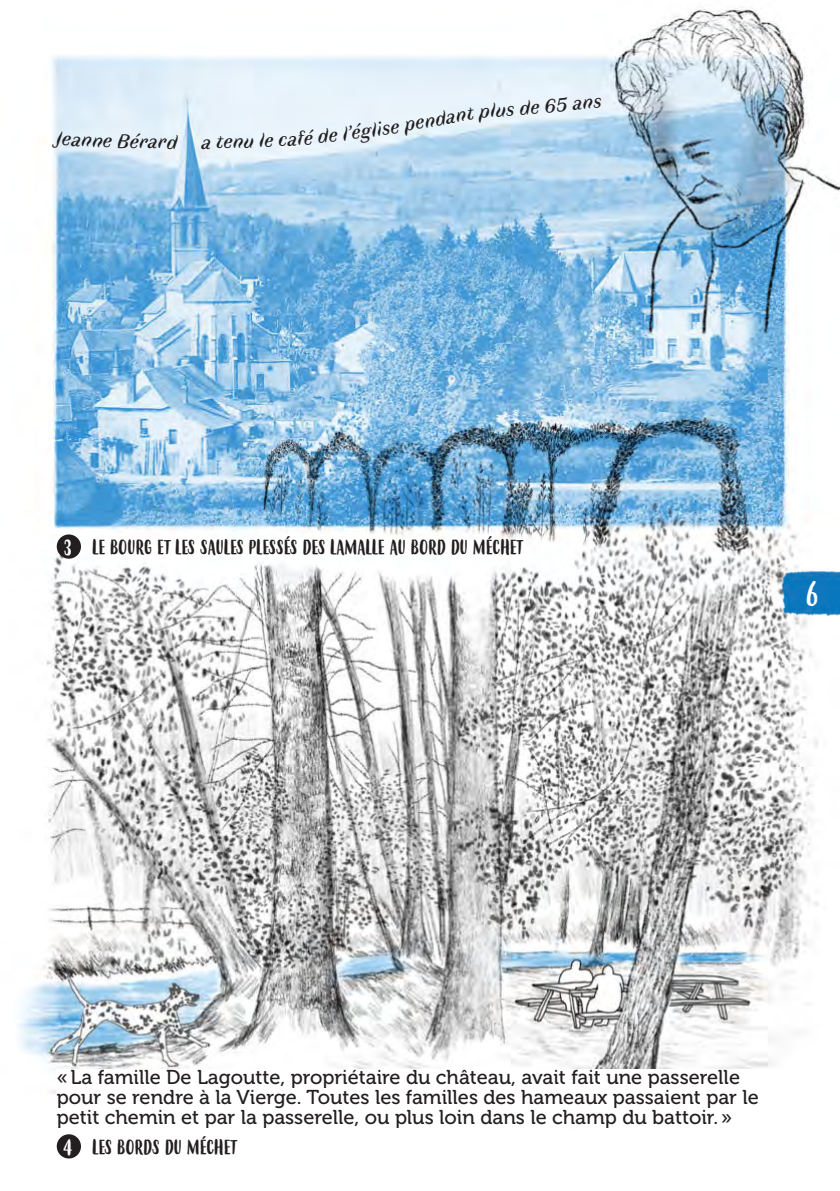
<style>
.page{position:relative;width:840px;height:1191px;background:#fff}
.page>*{position:absolute;margin:0;border:0;box-sizing:border-box;transform-origin:0 0}
.t1{font:32px "Budidaya";color:#fff}
.t2{font:20px/20px "Museo 500";color:#231f20}
.t3{font:20px "Budidaya";color:#231f20}
.t4{font:italic 20px "Faune Text";color:#231f20}
.s1{font-size:22px;color:#fff}
</style>
<div class="page">
<img style="left:18px;top:7px;width:821px;height:1152px">
<div style="left:57px;top:534px;width:24px;height:24px;background:#231f20;border-radius:50%"></div>
<div style="left:57px;top:1134px;width:24px;height:24px;background:#231f20;border-radius:50%"></div>
<div style="left:57px;top:1069px;width:725px;height:55px;background:#fff"></div>
<img style="left:772px;top:557px;width:67px;height:76px">
<svg style="left:52px;top:131px;width:28px;height:17px"></svg>
<div style="left:201px;top:123px;width:172px;height:26px;background:#e9f4fc"></div>
<svg style="left:466px;top:103px;width:39px;height:20px"></svg>
<p class="t4" style="left:82px;top:131px;width:50px;rotate:2deg">nne B</p>
<p class="t4" style="left:130px;top:133px;width:38px;rotate:1deg">érar</p>
<p class="t4" style="left:167px;top:133px;width:12px">d</p>
<p class="t4" style="left:370px;top:122px;width:30px;rotate:-9deg">lise</p>
<p class="t4" style="left:403px;top:116px;width:65px;rotate:-10deg">pendan</p>
<p class="t4" style="left:505px;top:101px;width:51px;rotate:-5deg">sde6</p>
<p class="t4" style="left:555px;top:97px;width:48px;rotate:-6deg">5 ans</p>
<p class="t3" style="left:64px;top:539px;width:460px"><span class="s1">3</span> LE BOURG ET LES SAULES PLESSÉS DES LAMALLE AU BORD DU MÉCHET</p>
<h1 class="t1" style="left:804px;top:580px;width:15px">6</h1>
<p class="t2" style="left:57px;top:1067px;width:703px">«La famille De Lagoutte, propriétaire du château, avait fait une passerelle pour se rendre à la Vierge. Toutes les familles des hameaux passaient par le petit chemin et par la passerelle, ou plus loin dans le champ du battoir.»</p>
<p class="t3" style="left:63px;top:1138px;width:175px"><span class="s1">4</span> LES BORDS DU MÉCHET</p>
</div>
